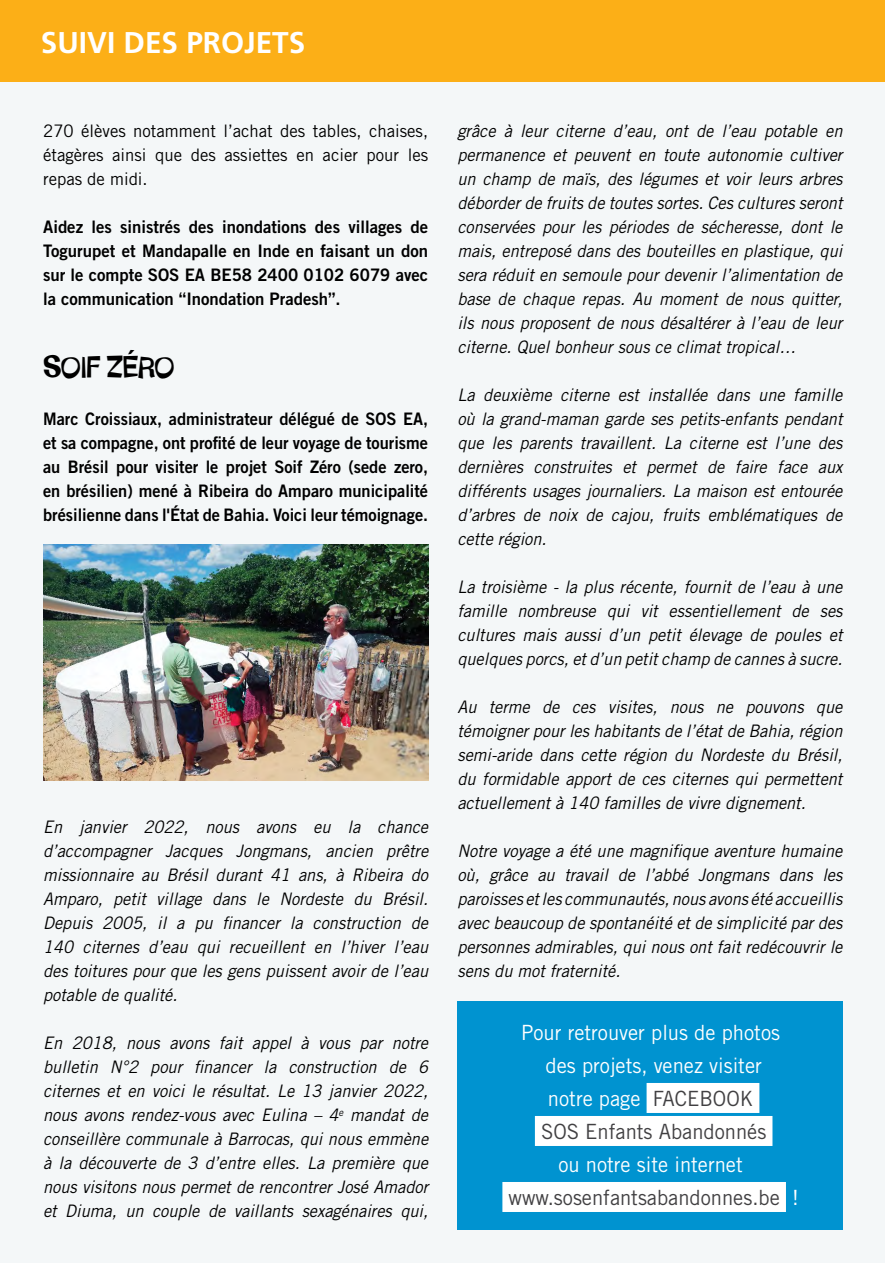
<style>
.page{position:relative;width:885px;height:1263px;background:#fff}
.page>*{position:absolute;margin:0;border:0;box-sizing:border-box;transform-origin:0 0}
.TEXTE_NOIR{font:700 30px "Frutiger";color:#fff}
.TITRE_MAG{font:28.5px "Schmelvetica";color:#000;scale:.95 1}
.TEXTE_NOIR-2{font:21px "Trade Gothic";color:#fff;scale:.96 1}
.TEXTE_NOIR-3{font:21px/33px "Trade Gothic";color:#414042;text-align:center;scale:.96 1}
.TEXTE_NOIR-4{font:italic 17.25px/24px "Trade Gothic";color:#000;text-align:justify;scale:.95 1}
.TEXTE_NOIR-5{font:17.25px/24px "Trade Gothic Bold Two";color:#000;text-align:justify;scale:.95 1}
.TEXTE_NOIR-6{font:17.25px/24px "Trade Gothic Bold Two";color:#000;text-align:justify}
.TEXTE_NOIR-7{font:17.25px/24px "Trade Gothic";color:#000;text-align:justify}
.s1{color:#fff}
</style>
<div class="page">
<div style="left:0;top:82px;width:884px;height:1181px;background:#f4f7f8"></div>
<div style="left:0;top:0;width:884px;height:82px;background:#fcaf17"></div>
<img style="left:43px;top:545px;width:385px;height:236px">
<div style="left:457px;top:1001px;width:385px;height:229px;background:#0093d0"></div>
<div style="left:646px;top:1083px;width:113px;height:30px;background:#fff"></div>
<div style="left:535px;top:1116px;width:237px;height:30px;background:#fff"></div>
<div style="left:502px;top:1182px;width:283px;height:30px;background:#fff"></div>
<p class="TEXTE_NOIR" style="left:41px;top:25px;width:266px">SUIVI DES PROJETS</p>
<p class="TEXTE_NOIR-7" style="left:43px;top:119px;width:386px">270 élèves notamment l’achat des tables, chaises, étagères ainsi que des assiettes en acier pour les repas de midi.</p>
<p class="TEXTE_NOIR-6" style="left:43px;top:215px;width:386px">Aidez les sinistrés des inondations des villages de Togurupet et Mandapalle en Inde en faisant un don sur le compte SOS EA BE58 2400 0102 6079 avec la communication “Inondation Pradesh”.</p>
<p class="TITRE_MAG" style="left:43px;top:347px;width:140px">SOIF ZÉRO</p>
<p class="TEXTE_NOIR-5" style="left:43px;top:407px;width:407px">Marc Croissiaux, administrateur délégué de SOS EA, et sa compagne, ont profité de leur voyage de tourisme au Brésil pour visiter le projet Soif Zéro (sede zero, en brésilien) mené à Ribeira do Amparo municipalité brésilienne dans l'État de Bahia. Voici leur témoignage.</p>
<p class="TEXTE_NOIR-4" style="left:43px;top:815px;width:407px">En janvier 2022, nous avons eu la chance d’accompagner Jacques Jongmans, ancien prêtre missionnaire au Brésil durant 41 ans, à Ribeira do Amparo, petit village dans le Nordeste du Brésil.<br>Depuis 2005, il a pu financer la construction de 140 citernes d’eau qui recueillent en l’hiver l’eau des toitures pour que les gens puissent avoir de l’eau potable de qualité.</p>
<p class="TEXTE_NOIR-4" style="left:43px;top:1031px;width:407px">En 2018, nous avons fait appel à vous par notre bulletin N°2 pour financer la construction de 6 citernes et en voici le résultat. Le 13 janvier 2022, nous avons rendez-vous avec Eulina – 4<sup>e</sup> mandat de conseillère communale à Barrocas, qui nous emmène à la découverte de 3 d’entre elles. La première que nous visitons nous permet de rencontrer José Amador et Diuma, un couple de vaillants sexagénaires qui,</p>
<p class="TEXTE_NOIR-4" style="left:457px;top:119px;width:407px">grâce à leur citerne d’eau, ont de l’eau potable en permanence et peuvent en toute autonomie cultiver un champ de maïs, des légumes et voir leurs arbres déborder de fruits de toutes sortes. Ces cultures seront conservées pour les périodes de sécheresse, dont le mais, entreposé dans des bouteilles en plastique, qui sera réduit en semoule pour devenir l’alimentation de base de chaque repas. Au moment de nous quitter, ils nous proposent de nous désaltérer à l’eau de leur citerne. Quel bonheur sous ce climat tropical…</p>
<p class="TEXTE_NOIR-4" style="left:457px;top:383px;width:407px">La deuxième citerne est installée dans une famille où la grand-maman garde ses petits-enfants pendant que les parents travaillent. La citerne est l’une des dernières construites et permet de faire face aux différents usages journaliers. La maison est entourée d’arbres de noix de cajou, fruits emblématiques de cette région.</p>
<p class="TEXTE_NOIR-4" style="left:457px;top:575px;width:407px">La troisième - la plus récente, fournit de l’eau à une famille nombreuse qui vit essentiellement de ses cultures mais aussi d’un petit élevage de poules et quelques porcs, et d’un petit champ de cannes à sucre.</p>
<p class="TEXTE_NOIR-4" style="left:457px;top:695px;width:407px">Au terme de ces visites, nous ne pouvons que témoigner pour les habitants de l’état de Bahia, région semi-aride dans cette région du Nordeste du Brésil, du formidable apport de ces citernes qui permettent actuellement à 140 familles de vivre dignement.</p>
<p class="TEXTE_NOIR-4" style="left:457px;top:839px;width:407px">Notre voyage a été une magnifique aventure humaine où, grâce au travail de l’abbé Jongmans dans les paroisses et les communautés, nous avons été accueillis avec beaucoup de spontanéité et de simplicité par des personnes admirables, qui nous ont fait redécouvrir le sens du mot fraternité.</p>
<p class="TEXTE_NOIR-2" style="left:521px;top:1020px;width:271px">Pour retrouver plus de photos</p>
<p class="TEXTE_NOIR-2" style="left:545px;top:1053px;width:227px">des projets, venez visiter</p>
<p class="TEXTE_NOIR-3" style="left:541px;top:1082px;width:236px"><span class="s1">notre page</span> FACEBOOK<br>SOS Enfants Abandonnés</p>
<p class="TEXTE_NOIR-2" style="left:558px;top:1152px;width:193px">ou notre site internet</p>
<p class="TEXTE_NOIR-3" style="left:508px;top:1181px;width:304px">www.sosenfantsabandonnes.be <span class="s1">!</span></p>
</div>
